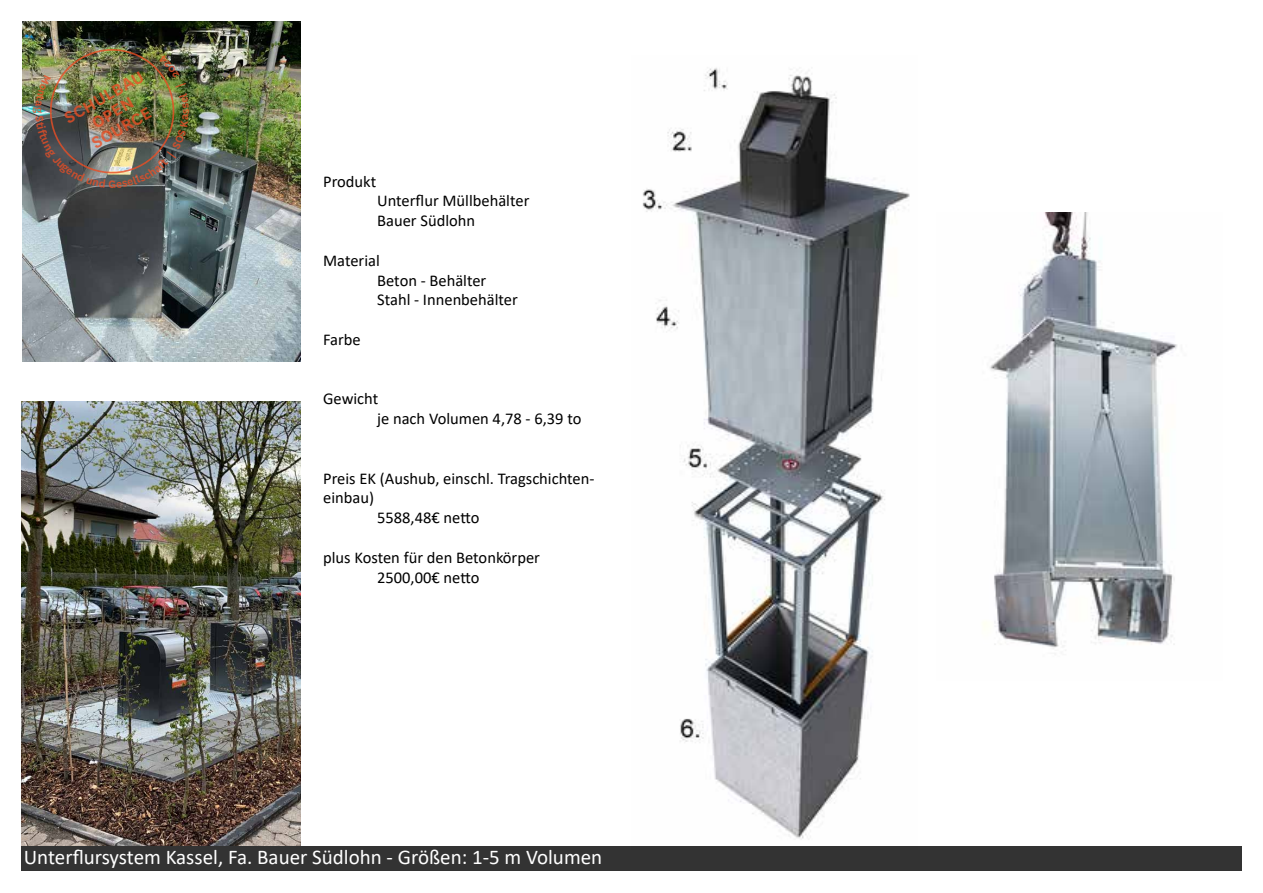
<style>
.page{position:relative;width:1263px;height:893px;background:#fff}
.page>*{position:absolute;margin:0;border:0;box-sizing:border-box;transform-origin:0 0}
.t1{font:21px "Calibri";color:#fff}
.t2{font:600 18.9px/17.7px "National";color:#e94e25;text-align:center}
.t3{font:16.5px/19.8px "Calibri";color:#000}
</style>
<div class="page">
<img style="left:23px;top:21px;width:277px;height:340px">
<img style="left:21px;top:401px;width:279px;height:444px">
<img style="left:983px;top:212px;width:194px;height:437px">
<img style="left:642px;top:68px;width:268px;height:772px">
<div style="left:21px;top:846px;width:1221px;height:24px;background:#333"></div>
<img style="left:26px;top:25px;width:172px;height:172px">
<p class="t2" style="left:61px;top:110px;width:90px;rotate:-30deg">SCHULBAU<br>OPEN<br>SOURCE</p>
<p class="t3" style="left:323px;top:171px;width:54px">Produkt</p>
<p class="t3" style="left:377px;top:191px;width:154px">Unterflur Müllbehälter<br>Bauer Südlohn</p>
<p class="t3" style="left:377px;top:250px;width:142px;text-indent:-54px">Material<br>Beton - Behälter<br>Stahl - Innenbehälter</p>
<p class="t3" style="left:323px;top:329px;width:39px">Farbe</p>
<p class="t3" style="left:377px;top:389px;width:206px;text-indent:-54px">Gewicht<br>je nach Volumen 4,78 - 6,39 to</p>
<p class="t3" style="left:323px;top:468px;width:273px">Preis EK (Aushub, einschl. Tragschichten-</p>
<p class="t3" style="left:323px;top:488px;width:52px">einbau)</p>
<p class="t3" style="left:377px;top:507px;width:104px">5588,48€ netto</p>
<p class="t3" style="left:323px;top:547px;width:218px;text-align:center">plus Kosten für den Betonkörper<br>2500,00€ netto</p>
<p class="t1" style="left:24px;top:842px;width:580px">Unterflursystem Kassel, Fa. Bauer Südlohn - Größen: 1-5 m Volumen</p>
</div>
